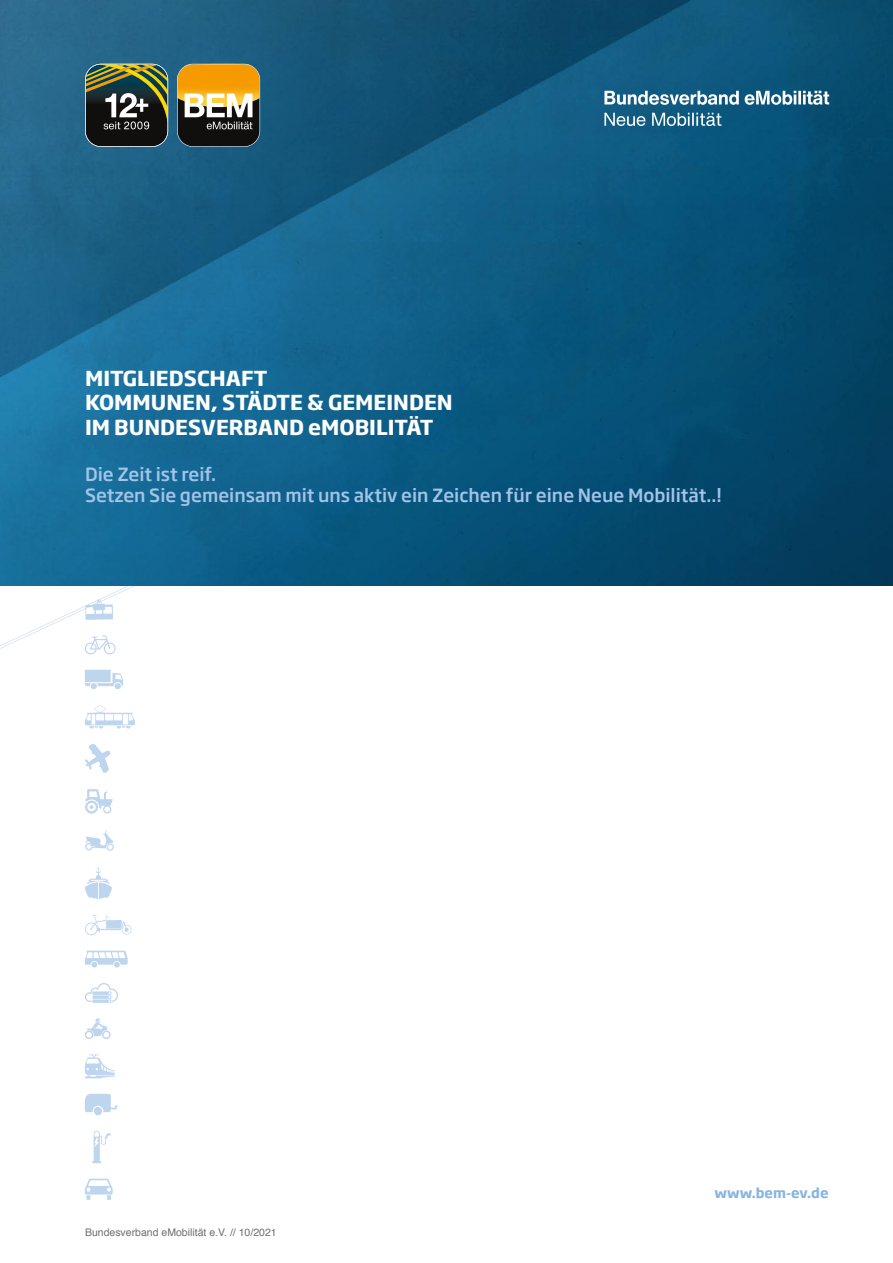
<style>
.page{position:relative;width:893px;height:1263px;background:#fff}
.page>*{position:absolute;margin:0;border:0;box-sizing:border-box;transform-origin:0 0}
.t1{font:700 20.4px/24.5px "Soho Gothic Pro";color:#fff}
.t2{font:500 18px/21.6px "Soho Gothic Pro";color:#a3c3e7}
.t3{font:700 13.5px "Soho Gothic Pro";color:#88b4e1}
.t4{font:10.5px "Helvetica";color:#6f6f6e}
</style>
<div class="page">
<svg style="left:85px;top:670px;width:38px;height:19px"></svg>
<svg style="left:85px;top:1018px;width:26px;height:21px"></svg>
<svg style="left:85px;top:1178px;width:28px;height:22px"></svg>
<svg style="left:85px;top:951px;width:43px;height:16px"></svg>
<svg style="left:85px;top:830px;width:29px;height:21px"></svg>
<svg style="left:85px;top:866px;width:27px;height:33px"></svg>
<svg style="left:85px;top:705px;width:50px;height:23px"></svg>
<svg style="left:85px;top:915px;width:46px;height:20px"></svg>
<svg style="left:85px;top:744px;width:26px;height:29px"></svg>
<svg style="left:0;top:585px;width:139px;height:69px"></svg>
<svg style="left:92px;top:1131px;width:19px;height:32px"></svg>
<svg style="left:85px;top:1094px;width:32px;height:21px"></svg>
<svg style="left:85px;top:983px;width:33px;height:20px"></svg>
<svg style="left:85px;top:789px;width:28px;height:25px"></svg>
<svg style="left:85px;top:1054px;width:30px;height:24px"></svg>
<img style="left:0;top:0;width:893px;height:585px">
<svg style="left:85px;top:64px;width:83px;height:83px;background:#484e3b"></svg>
<svg style="left:177px;top:64px;width:83px;height:83px;background:#96783e"></svg>
<svg style="left:604px;top:91px;width:225px;height:14px"></svg>
<svg style="left:604px;top:113px;width:117px;height:13px;background:#5f91aa"></svg>
<p class="t1" style="left:85px;top:365px;width:369px">MITGLIEDSCHAFT<br>KOMMUNEN, STÄDTE &amp; GEMEINDEN<br>IM BUNDESVERBAND eMOBILITÄT</p>
<p class="t2" style="left:85px;top:462px;width:638px">Die Zeit ist reif.<br>Setzen Sie gemeinsam mit uns aktiv ein Zeichen für eine Neue Mobilität..!</p>
<p class="t4" style="left:85px;top:1224px;width:193px">Bundesverband eMobilität e.V. // 10/2021</p>
<p class="t3" style="left:714px;top:1183px;width:116px">www.bem-ev.de</p>
</div>
